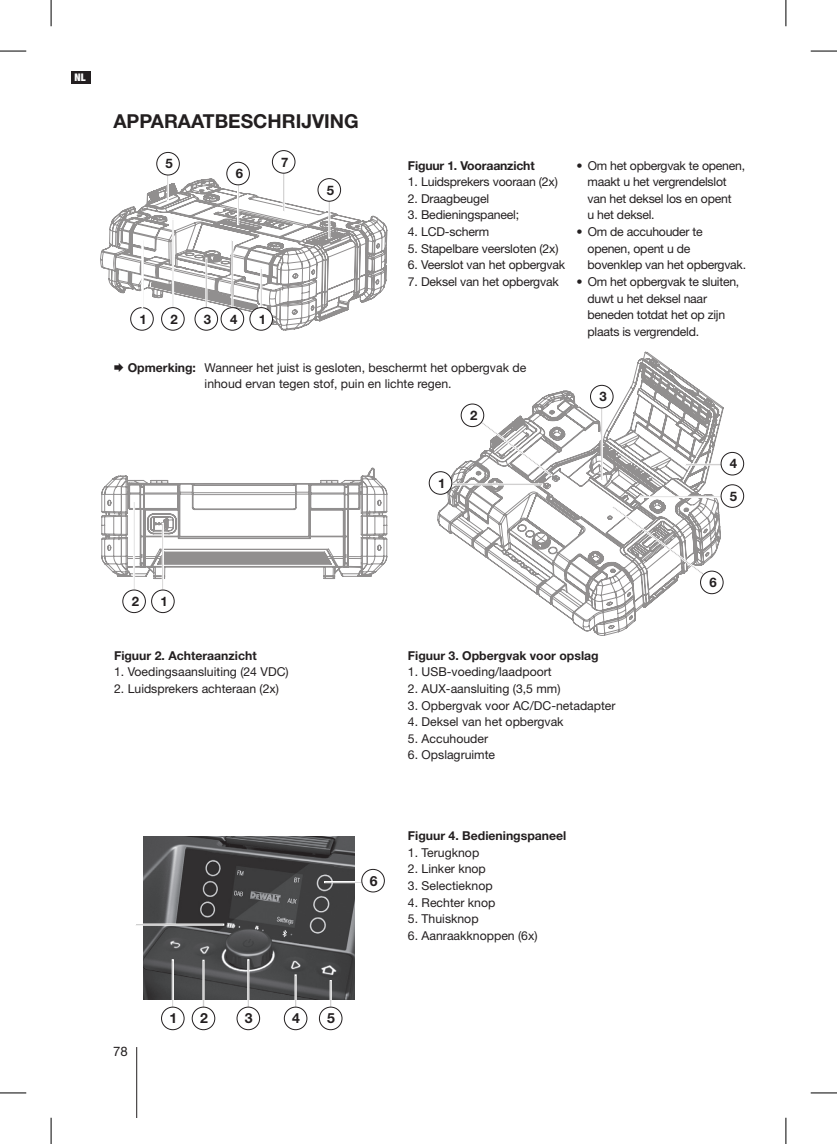
<style>
.page{position:relative;width:837px;height:1144px;background:#fff}
.page>*{position:absolute;margin:0;border:0;box-sizing:border-box;transform-origin:0 0}
.t1{font:700 19.25px "Helvetica Neue LT Std";color:#231f20}
.t2{font:700 14px "Helvetica Neue LT Std";color:#231f20}
.t3{font:700 13.12px "Helvetica Neue LT Std";color:#231f20}
.t4{font:13.12px "Helvetica Neue LT Std";color:#231f20}
.t5{font:12.25px/16.6px "Helvetica Neue LT Std";letter-spacing:-.015em;color:#231f20}
.t6{font:700 12.25px "Helvetica Neue LT Std";color:#231f20}
.t7{font:900 condensed 11.38px "Helvetica Neue LT Std";color:#fff}
.s1{font-size:10.5px}
.s2{font-weight:700}
</style>
<div class="page">
<hr style="left:136px;top:1047px;width:1px;height:71px;background:#231f20">
<div style="left:71px;top:72px;width:20px;height:12px;background:#231f20"></div>
<svg style="left:437px;top:351px;width:286px;height:285px"></svg>
<img style="left:143px;top:836px;width:211px;height:163px">
<svg style="left:100px;top:179px;width:287px;height:151px"></svg>
<svg style="left:172px;top:218px;width:2px;height:89px"></svg>
<svg style="left:600px;top:408px;width:2px;height:73px"></svg>
<svg style="left:136px;top:923px;width:88px;height:3px"></svg>
<svg style="left:684px;top:463px;width:36px;height:3px"></svg>
<svg style="left:638px;top:496px;width:82px;height:2px"></svg>
<svg style="left:450px;top:420px;width:110px;height:69px"></svg>
<svg style="left:611px;top:505px;width:93px;height:71px"></svg>
<svg style="left:101px;top:468px;width:286px;height:123px"></svg>
<div style="left:151px;top:590px;width:23px;height:23px;border:1px solid #231f20;border-radius:50%"></div>
<div style="left:122px;top:590px;width:24px;height:23px;border:1px solid #231f20;border-radius:50%"></div>
<div style="left:161px;top:307px;width:23px;height:23px;border:1px solid #231f20;border-radius:50%"></div>
<svg style="left:205px;top:257px;width:2px;height:50px"></svg>
<svg style="left:260px;top:267px;width:2px;height:40px"></svg>
<svg style="left:231px;top:240px;width:2px;height:67px"></svg>
<svg style="left:237px;top:185px;width:2px;height:40px"></svg>
<svg style="left:328px;top:201px;width:2px;height:38px"></svg>
<svg style="left:282px;top:173px;width:3px;height:39px"></svg>
<svg style="left:167px;top:175px;width:2px;height:26px"></svg>
<div style="left:130px;top:307px;width:23px;height:23px;border:1px solid #231f20;border-radius:50%"></div>
<div style="left:195px;top:308px;width:22px;height:22px;background:#fff;border-radius:50%"></div>
<div style="left:195px;top:307px;width:23px;height:23px;border:1px solid #231f20;border-radius:50%"></div>
<div style="left:221px;top:308px;width:22px;height:22px;background:#fff;border-radius:50%"></div>
<div style="left:221px;top:307px;width:23px;height:23px;border:1px solid #231f20;border-radius:50%"></div>
<div style="left:250px;top:308px;width:22px;height:22px;background:#fff;border-radius:50%"></div>
<div style="left:249px;top:307px;width:23px;height:23px;border:1px solid #231f20;border-radius:50%"></div>
<div style="left:272px;top:150px;width:23px;height:23px;border:1px solid #231f20;border-radius:50%"></div>
<div style="left:227px;top:162px;width:22px;height:23px;background:#fff;border-radius:50%"></div>
<div style="left:226px;top:162px;width:23px;height:23px;border:1px solid #231f20;border-radius:50%"></div>
<div style="left:156px;top:152px;width:23px;height:23px;border:1px solid #231f20;border-radius:50%"></div>
<div style="left:318px;top:179px;width:22px;height:22px;background:#fff;border-radius:50%"></div>
<div style="left:318px;top:178px;width:23px;height:23px;border:1px solid #231f20;border-radius:50%"></div>
<div style="left:590px;top:385px;width:23px;height:23px;background:#fff;border-radius:50%"></div>
<div style="left:590px;top:385px;width:23px;height:23px;border:1px solid #231f20;border-radius:50%"></div>
<div style="left:429px;top:472px;width:22px;height:22px;background:#fff;border-radius:50%"></div>
<div style="left:429px;top:471px;width:23px;height:23px;border:1px solid #231f20;border-radius:50%"></div>
<div style="left:461px;top:404px;width:22px;height:23px;background:#fff;border-radius:50%"></div>
<div style="left:461px;top:404px;width:23px;height:23px;border:1px solid #231f20;border-radius:50%"></div>
<svg style="left:141px;top:240px;width:3px;height:68px"></svg>
<div style="left:720px;top:452px;width:23px;height:23px;background:#fff;border-radius:50%"></div>
<div style="left:720px;top:452px;width:23px;height:23px;border:1px solid #231f20;border-radius:50%"></div>
<div style="left:720px;top:485px;width:23px;height:22px;background:#fff;border-radius:50%"></div>
<div style="left:720px;top:484px;width:23px;height:24px;border:1px solid #231f20;border-radius:50%"></div>
<div style="left:700px;top:571px;width:23px;height:23px;background:#fff;border-radius:50%"></div>
<div style="left:700px;top:571px;width:23px;height:23px;border:1px solid #231f20;border-radius:50%"></div>
<svg style="left:329px;top:980px;width:3px;height:27px"></svg>
<svg style="left:294px;top:974px;width:3px;height:33px"></svg>
<svg style="left:247px;top:959px;width:2px;height:48px"></svg>
<svg style="left:202px;top:960px;width:2px;height:47px"></svg>
<svg style="left:172px;top:959px;width:2px;height:48px"></svg>
<svg style="left:324px;top:881px;width:37px;height:2px"></svg>
<div style="left:361px;top:869px;width:23px;height:23px;border:1px solid #231f20;border-radius:50%"></div>
<div style="left:319px;top:1007px;width:23px;height:23px;border:1px solid #231f20;border-radius:50%"></div>
<div style="left:284px;top:1007px;width:23px;height:23px;border:1px solid #231f20;border-radius:50%"></div>
<div style="left:237px;top:1007px;width:23px;height:23px;border:1px solid #231f20;border-radius:50%"></div>
<div style="left:192px;top:1007px;width:23px;height:23px;border:1px solid #231f20;border-radius:50%"></div>
<div style="left:161px;top:1007px;width:23px;height:23px;border:1px solid #231f20;border-radius:50%"></div>
<svg style="left:0;top:51px;width:26px;height:1px"></svg>
<svg style="left:810px;top:51px;width:26px;height:1px"></svg>
<svg style="left:0;top:1092px;width:26px;height:1px"></svg>
<svg style="left:810px;top:1092px;width:26px;height:1px"></svg>
<svg style="left:51px;top:0;width:1px;height:26px"></svg>
<svg style="left:51px;top:1118px;width:1px;height:26px"></svg>
<svg style="left:785px;top:0;width:1px;height:26px"></svg>
<svg style="left:785px;top:1118px;width:1px;height:26px"></svg>
<p class="t7" style="left:75px;top:71px;width:14px">EN<span class="s1">NL</span></p>
<h1 class="t1" style="left:113px;top:109px;width:247px">APPARAATBESCHRIJVING</h1>
<p class="t3" style="left:166px;top:156px;width:9px">5</p>
<p class="t3" style="left:236px;top:165px;width:9px">6</p>
<p class="t3" style="left:281px;top:154px;width:9px">7</p>
<p class="t3" style="left:327px;top:182px;width:9px">5</p>
<p class="t3" style="left:139px;top:311px;width:9px">1</p>
<p class="t3" style="left:170px;top:311px;width:9px">2</p>
<p class="t3" style="left:204px;top:311px;width:9px">3</p>
<p class="t3" style="left:230px;top:311px;width:9px">4</p>
<p class="t3" style="left:259px;top:311px;width:9px">1</p>
<p class="t6" style="left:408px;top:158px;width:128px">Figuur 1. Vooraanzicht</p>
<p class="t5" style="left:408px;top:173px;width:151px">1. Luidsprekers vooraan (2x)</p>
<p class="t5" style="left:408px;top:190px;width:83px">2. Draagbeugel</p>
<p class="t5" style="left:408px;top:207px;width:113px">3. Bedieningspaneel;</p>
<p class="t5" style="left:408px;top:223px;width:83px">4. LCD-scherm</p>
<p class="t5" style="left:408px;top:240px;width:152px">5. Stapelbare veersloten (2x)</p>
<p class="t5" style="left:408px;top:256px;width:159px">6. Veerslot van het opbergvak</p>
<p class="t5" style="left:408px;top:273px;width:152px">7. Deksel van het opbergvak</p>
<p class="t5" style="left:128px;top:359px;width:400px;text-align:center"><span class="s2">Opmerking:</span> Wanneer het juist is gesloten, beschermt het opbergvak de inhoud ervan tegen stof, puin en lichte regen.</p>
<p class="t3" style="left:470px;top:407px;width:9px">2</p>
<p class="t5" style="left:587px;top:157px;width:159px;text-indent:-11px">• Om het opbergvak te openen, maakt u het vergrendelslot van het deksel los en opent<br>u het deksel.</p>
<p class="t5" style="left:587px;top:223px;width:160px;text-indent:-11px">• Om de accuhouder te openen, opent u de bovenklep van het opbergvak.</p>
<p class="t5" style="left:587px;top:273px;width:153px;text-indent:-11px">• Om het opbergvak te sluiten, duwt u het deksel naar beneden totdat het op zijn plaats is vergrendeld.</p>
<p class="t3" style="left:599px;top:388px;width:9px">3</p>
<p class="t3" style="left:438px;top:475px;width:9px">1</p>
<p class="t3" style="left:729px;top:456px;width:9px">4</p>
<p class="t3" style="left:729px;top:488px;width:9px">5</p>
<p class="t3" style="left:132px;top:593px;width:9px">2</p>
<p class="t3" style="left:160px;top:593px;width:9px">1</p>
<p class="t6" style="left:114px;top:648px;width:144px">Figuur 2. Achteraanzicht</p>
<p class="t5" style="left:114px;top:663px;width:176px">1. Voedingsaansluiting (24 VDC)</p>
<p class="t5" style="left:114px;top:680px;width:166px">2. Luidsprekers achteraan (2x)</p>
<p class="t4" style="left:113px;top:1044px;width:16px">78</p>
<p class="t2" style="left:169px;top:1010px;width:9px">1</p>
<p class="t2" style="left:200px;top:1010px;width:9px">2</p>
<p class="t2" style="left:245px;top:1010px;width:9px">3</p>
<p class="t2" style="left:292px;top:1010px;width:9px">4</p>
<p class="t2" style="left:327px;top:1010px;width:9px">5</p>
<p class="t2" style="left:369px;top:872px;width:9px">6</p>
<p class="t6" style="left:408px;top:648px;width:192px">Figuur 3. Opbergvak voor opslag</p>
<p class="t5" style="left:408px;top:663px;width:145px">1. USB-voeding/laadpoort</p>
<p class="t5" style="left:408px;top:680px;width:154px">2. AUX-aansluiting (3,5 mm)</p>
<p class="t5" style="left:408px;top:697px;width:209px">3. Opbergvak voor AC/DC-netadapter</p>
<p class="t5" style="left:408px;top:713px;width:157px">4. Deksel van het opbergvak</p>
<p class="t5" style="left:408px;top:730px;width:82px">5. Accuhouder</p>
<p class="t5" style="left:408px;top:747px;width:89px">6. Opslagruimte</p>
<p class="t6" style="left:408px;top:828px;width:160px">Figuur 4. Bedieningspaneel</p>
<p class="t5" style="left:408px;top:844px;width:73px">1. Terugknop</p>
<p class="t5" style="left:408px;top:860px;width:79px">2. Linker knop</p>
<p class="t5" style="left:408px;top:877px;width:86px">3. Selectieknop</p>
<p class="t5" style="left:408px;top:894px;width:89px">4. Rechter knop</p>
<p class="t5" style="left:408px;top:910px;width:72px">5. Thuisknop</p>
<p class="t5" style="left:408px;top:927px;width:131px">6. Aanraakknoppen (6x)</p>
<p class="t3" style="left:709px;top:574px;width:9px">6</p>
</div>
